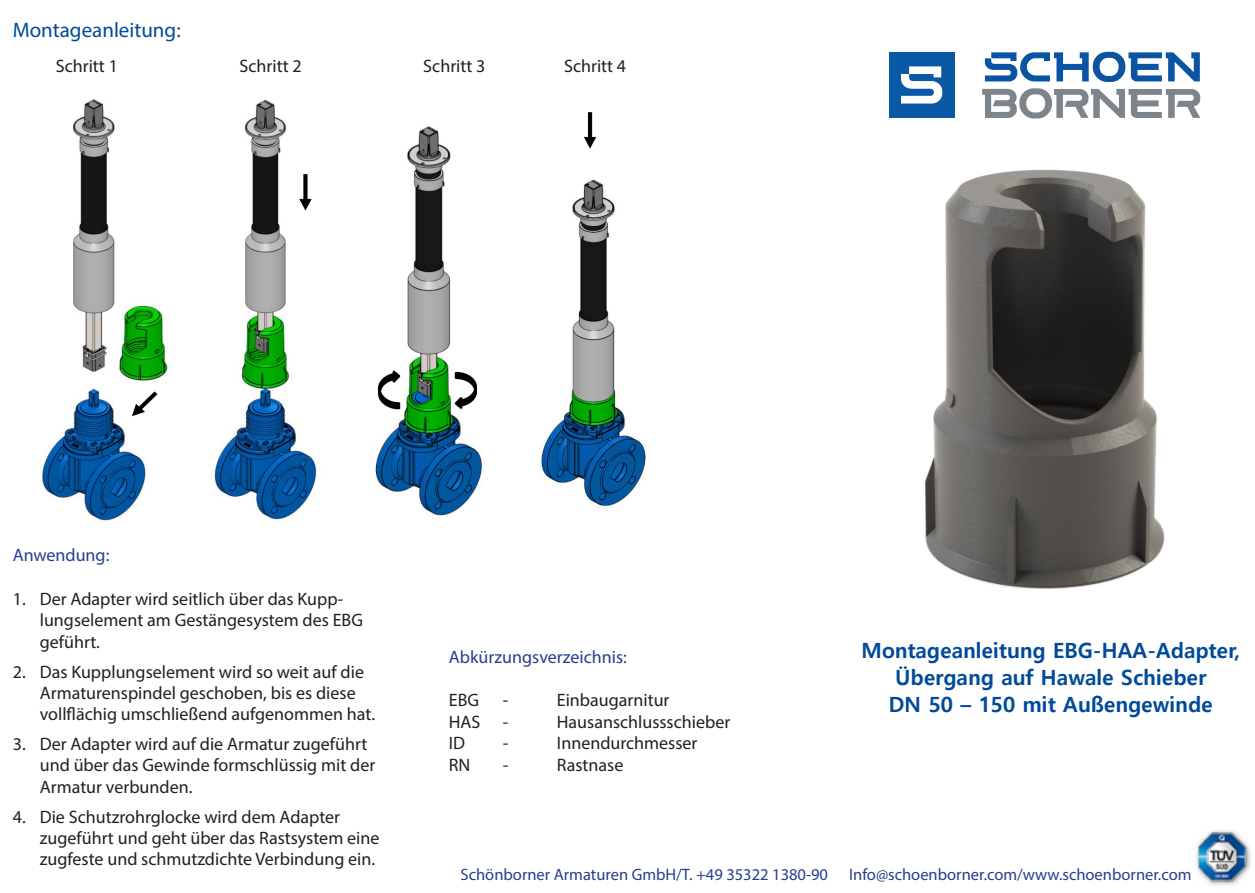
<style>
.page{position:relative;width:1255px;height:893px;background:#fff}
.page>*{position:absolute;margin:0;border:0;box-sizing:border-box;transform-origin:0 0}
.t1{font:700 21px/27px "Malgun Gothic";color:#004a99;text-align:center}
.t2{font:21px "Myriad Pro";color:#004a99}
.t3{font:18px/21.3px "Myriad Pro";color:#231f20}
.t4{font:18px "Myriad Pro";color:#253f8e}
.t5{font:16.5px "Myriad Pro";color:#253f8e}
</style>
<div class="page">
<svg style="left:982px;top:88px;width:218px;height:30px"></svg>
<svg style="left:984px;top:52px;width:215px;height:30px"></svg>
<div style="left:889px;top:52px;width:65px;height:66px;background:#0a59a7"></div>
<svg style="left:901px;top:66px;width:41px;height:38px"></svg>
<img style="left:42px;top:99px;width:604px;height:422px">
<img style="left:925px;top:169px;width:240px;height:419px">
<img style="left:1195px;top:829px;width:56px;height:56px">
<p class="t2" style="left:13px;top:17px;width:169px">Montageanleitung:</p>
<p class="t3" style="left:56px;top:55px;width:64px">Schritt 1</p>
<p class="t3" style="left:239px;top:55px;width:64px">Schritt 2</p>
<p class="t3" style="left:423px;top:55px;width:64px">Schritt 3</p>
<p class="t3" style="left:564px;top:55px;width:64px">Schritt 4</p>
<p class="t4" style="left:13px;top:544px;width:98px">Anwendung:</p>
<p class="t3" style="left:40px;top:587px;width:325px;text-indent:-27px">1. Der Adapter wird seitlich über das Kupp&shy;lungselement am Gestängesystem des EBG geführt.</p>
<p class="t3" style="left:40px;top:661px;width:337px;text-indent:-27px">2. Das Kupplungselement wird so weit auf die<br>Armaturenspindel geschoben, bis es diese vollflächig umschließend aufgenommen hat.</p>
<p class="t3" style="left:40px;top:733px;width:337px;text-indent:-27px">3. Der Adapter wird auf die Armatur zugeführt und über das Gewinde formschlüssig mit der<br>Armatur verbunden.</p>
<p class="t3" style="left:40px;top:806px;width:341px;text-indent:-27px">4. Die Schutzrohrglocke wird dem Adapter zugeführt und geht über das Rastsystem eine zugfeste und schmutzdichte Verbindung ein.</p>
<p class="t4" style="left:449px;top:645px;width:179px">Abkürzungsverzeichnis:</p>
<p class="t3" style="left:449px;top:689px;width:32px">EBG</p>
<p class="t3" style="left:503px;top:689px;width:7px">-</p>
<p class="t3" style="left:557px;top:689px;width:114px">Einbaugarnitur</p>
<p class="t3" style="left:449px;top:710px;width:61px">HAS -</p>
<p class="t3" style="left:557px;top:710px;width:175px">Hausanschlussschieber</p>
<p class="t3" style="left:449px;top:732px;width:18px">ID</p>
<p class="t3" style="left:503px;top:732px;width:7px">-</p>
<p class="t3" style="left:557px;top:732px;width:142px">Innendurchmesser</p>
<p class="t3" style="left:449px;top:754px;width:23px">RN</p>
<p class="t3" style="left:503px;top:754px;width:7px">-</p>
<p class="t3" style="left:557px;top:754px;width:68px">Rastnase</p>
<p class="t1" style="left:861px;top:637px;width:380px">Montageanleitung EBG-HAA-Adapter,<br>Übergang auf Hawale Schieber</p>
<p class="t1" style="left:888px;top:691px;width:325px">DN 50 – 150 mit Außengewinde</p>
<p class="t5" style="left:460px;top:864px;width:369px">Schönborner Armaturen GmbH/T. +49 35322 1380-90</p>
<p class="t5" style="left:849px;top:864px;width:344px">Info@schoenborner.com/www.schoenborner.com</p>
</div>
